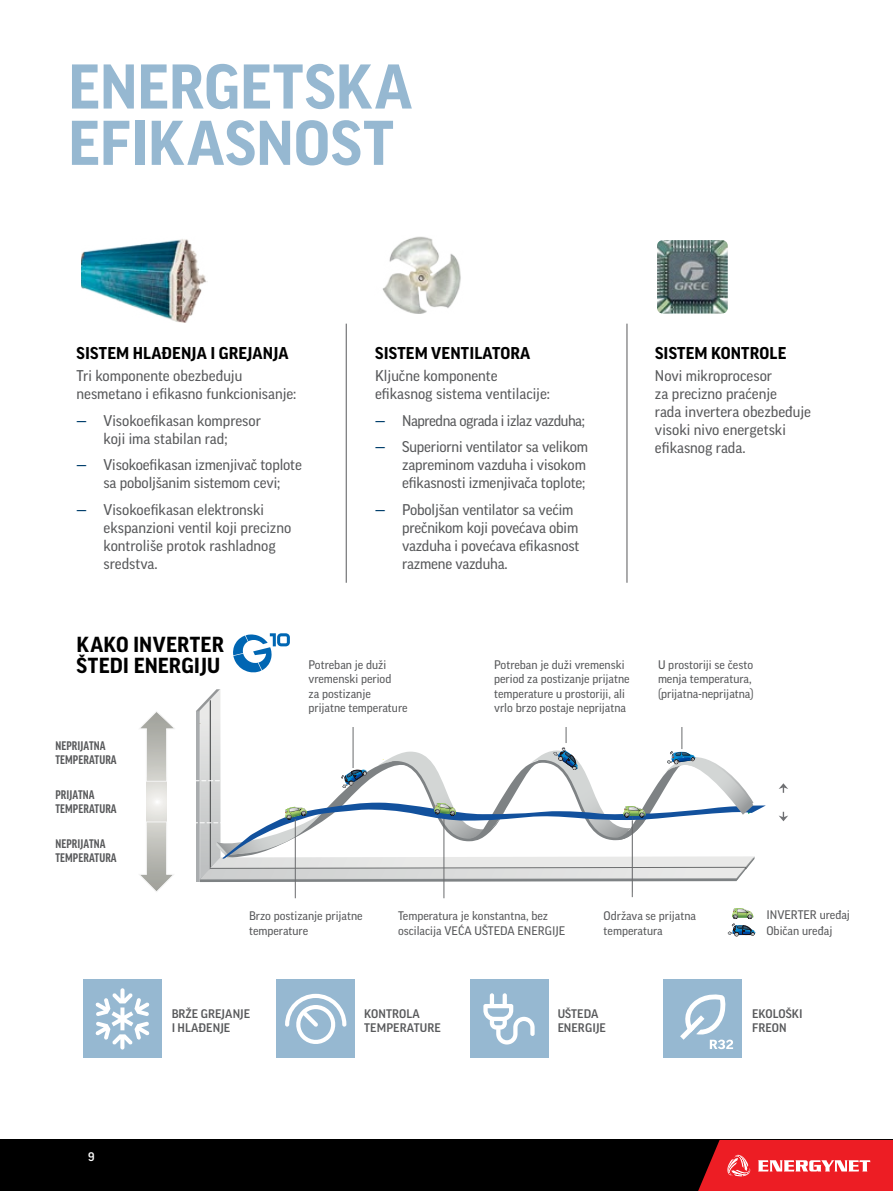
<style>
.page{position:relative;width:893px;height:1191px;background:#fff}
.page>*{position:absolute;margin:0;border:0;box-sizing:border-box;transform-origin:0 0}
.t1{font:700 60.75px/56.2px "Good Pro";color:#96b8d1}
.t2{font:700 21px/21px "Good Pro";letter-spacing:.01em;color:#000}
.t3{font:700 16.5px "Good Pro";letter-spacing:.01em;color:#000}
.t4{font:15px/18px "Good Pro";letter-spacing:-.01em;color:#58595b}
.t5{font:15px "Good Pro";letter-spacing:-.03em;color:#58595b}
.t6{font:12px/14.4px "Good Pro";color:#58595b}
.t7{font:500 12px/13.5px "Good Pro";letter-spacing:.01em;color:#58595b}
.t8{font:700 condensed 12px/14.4px "Good Pro";letter-spacing:.01em;color:#58595b}
.t9{font:500 12px "Good Pro";color:#fff}
.s1{font-stretch:expanded;color:#03406d}
</style>
<div class="page">
<img style="left:657px;top:240px;width:71px;height:73px">
<img style="left:81px;top:239px;width:126px;height:83px">
<img style="left:382px;top:236px;width:79px;height:78px">
<hr style="left:346px;top:324px;width:1px;height:259px;background:#58595b">
<hr style="left:627px;top:324px;width:1px;height:259px;background:#58595b">
<svg style="left:728px;top:908px;width:28px;height:28px"></svg>
<hr style="left:632px;top:820px;width:1px;height:77px;background:#696b6d">
<hr style="left:444px;top:819px;width:1px;height:79px;background:#696b6d">
<hr style="left:295px;top:819px;width:1px;height:79px;background:#696b6d">
<svg style="left:139px;top:689px;width:649px;height:203px"></svg>
<div style="left:83px;top:979px;width:79px;height:79px;background:#96b8d1"></div>
<svg style="left:95px;top:988px;width:55px;height:61px"></svg>
<div style="left:277px;top:979px;width:78px;height:79px;background:#96b8d1"></div>
<svg style="left:285px;top:993px;width:61px;height:51px"></svg>
<div style="left:470px;top:979px;width:78px;height:79px;background:#96b8d1"></div>
<svg style="left:483px;top:993px;width:52px;height:51px"></svg>
<div style="left:663px;top:979px;width:78px;height:79px;background:#96b8d1"></div>
<svg style="left:680px;top:994px;width:53px;height:55px"></svg>
<svg style="left:233px;top:633px;width:57px;height:39px"></svg>
<div style="left:0;top:1139px;width:893px;height:52px;background:#000"></div>
<svg style="left:698px;top:1140px;width:195px;height:51px;background:#e12f35"></svg>
<h1 class="t1" style="left:68px;top:59px;width:326px">ENERGETSKA<br>EFIKASNOST</h1>
<p class="t3" style="left:77px;top:344px;width:172px">SISTEM HLAĐENJA I GREJANJA</p>
<p class="t4" style="left:77px;top:367px;width:221px">Tri komponente obezbeđuju nesmetano i efikasno funkcionisanje:</p>
<p class="t4" style="left:77px;top:411px;width:186px;text-align:center"><span class="s1">—</span> Visokoefikasan kompresor koji ima stabilan rad;</p>
<p class="t4" style="left:77px;top:456px;width:227px;text-align:center"><span class="s1">—</span> Visokoefikasan izmenjivač toplote sa poboljšanim sistemom cevi;</p>
<p class="t4" style="left:104px;top:500px;width:189px;text-indent:-27px"><span class="s1">—</span> Visokoefikasan elektronski ekspanzioni ventil koji precizno kontroliše protok rashladnog sredstva.</p>
<p class="t3" style="left:375px;top:344px;width:157px">SISTEM VENTILATORA</p>
<p class="t4" style="left:375px;top:367px;width:176px">Ključne komponente efikasnog sistema ventilacije:</p>
<p class="t5" style="left:375px;top:412px;width:211px"><span class="s1">—</span> Napredna ograda i izlaz vazduha;</p>
<p class="t4" style="left:402px;top:438px;width:187px;text-indent:-27px"><span class="s1">—</span> Superiorni ventilator sa velikom zapreminom vazduha i visokom efikasnosti izmenjivača toplote;</p>
<p class="t4" style="left:402px;top:500px;width:179px;text-indent:-27px"><span class="s1">—</span> Poboljšan ventilator sa većim prečnikom koji povećava obim vazduha i povećava efikasnost razmene vazduha.</p>
<p class="t3" style="left:655px;top:344px;width:133px">SISTEM KONTROLE</p>
<p class="t4" style="left:655px;top:367px;width:158px">Novi mikroprocesor<br>za precizno praćenje<br>rada invertera obezbeđuje visoki nivo energetski efikasnog rada.</p>
<h2 class="t2" style="left:77px;top:633px;width:145px">KAKO INVERTER<br>ŠTEDI ENERGIJU</h2>
<p class="t8" style="left:55px;top:738px;width:63px">NEPRIJATNA<br>TEMPERATURA</p>
<p class="t8" style="left:55px;top:787px;width:63px">PRIJATNA<br>TEMPERATURA</p>
<p class="t8" style="left:55px;top:836px;width:63px">NEPRIJATNA<br>TEMPERATURA</p>
<p class="t6" style="left:308px;top:657px;width:101px">Potreban je duži vremenski period<br>za postizanje prijatne temperature</p>
<p class="t6" style="left:494px;top:657px;width:137px">Potreban je duži vremenski period za postizanje prijatne temperature u prostoriji, ali vrlo brzo postaje neprijatna</p>
<p class="t6" style="left:658px;top:657px;width:97px">U prostoriji se često menja temperatura, (prijatna-neprijatna)</p>
<p class="t6" style="left:249px;top:909px;width:115px">Brzo postizanje prijatne temperature</p>
<p class="t6" style="left:398px;top:909px;width:169px">Temperatura je konstantna, bez oscilacija VEĆA UŠTEDA ENERGIJE</p>
<p class="t6" style="left:604px;top:909px;width:94px">Održava se prijatna temperatura</p>
<p class="t6" style="left:766px;top:906px;width:85px;line-height:16.5px">INVERTER uređaj<br>Običan uređaj</p>
<p class="t9" style="left:88px;top:1150px;width:8px">9</p>
<p class="t7" style="left:171px;top:1007px;width:79px">BRŽE GREJANJE<br>I HLAĐENJ E</p>
<p class="t7" style="left:557px;top:1007px;width:50px">UŠTEDA<br>ENERGIJE</p>
<p class="t7" style="left:364px;top:1007px;width:78px">KONTROLA<br>TEMPERATURE</p>
<p class="t7" style="left:752px;top:1007px;width:52px">EKOLOŠKI<br>FREON</p>
</div>
